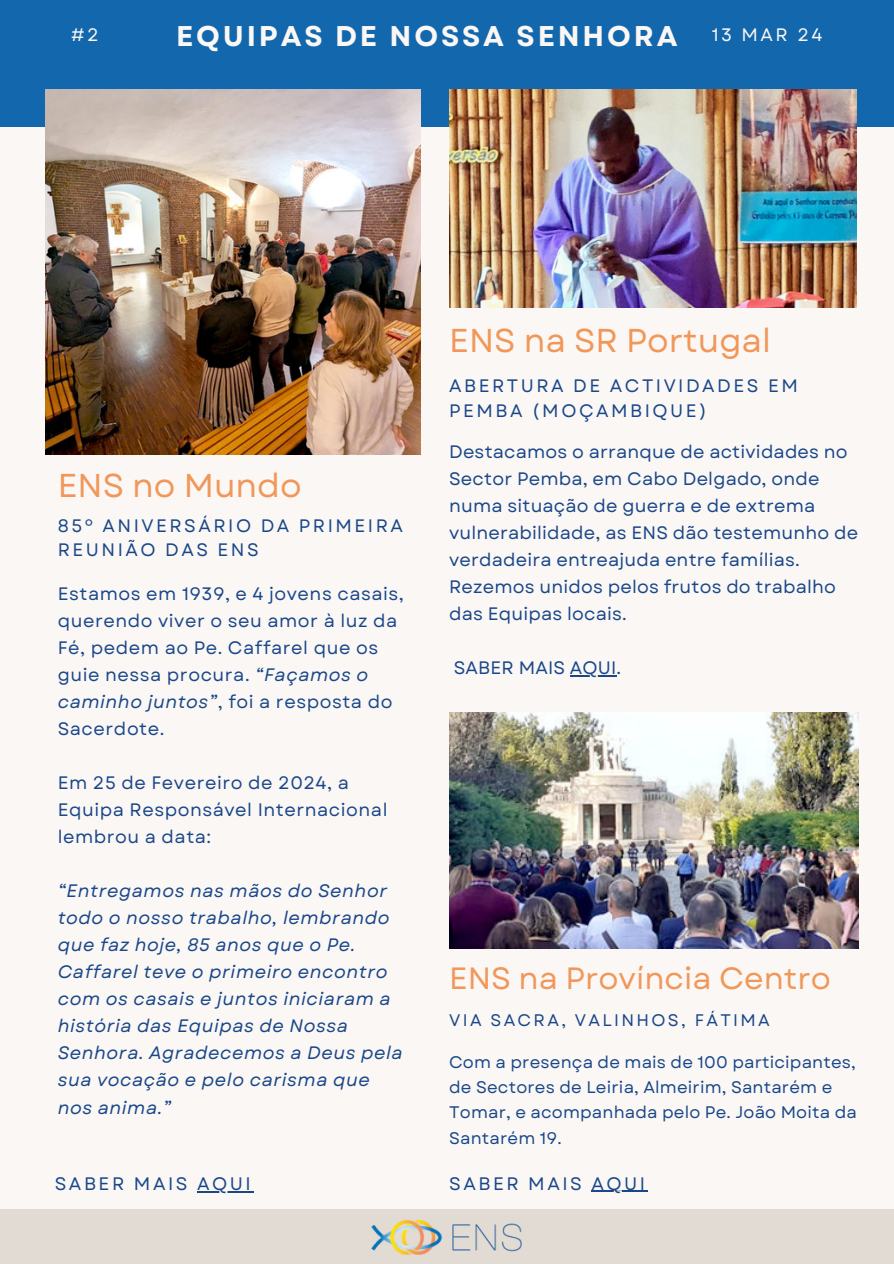
<style>
.page{position:relative;width:894px;height:1264px;background:#fff}
.page>*{position:absolute;margin:0;border:0;box-sizing:border-box;transform-origin:0 0}
.t1{font:33px "Garet";color:#f19759}
.t2{font:30.75px "Garet";color:#f19759}
.t3{font:700 28.5px "Garet";letter-spacing:.1em;color:#faf7f5}
.t4{font:18px/27px "Garet";letter-spacing:.01em;color:#1a4789}
.t5{font:italic 18px/27px "Garet";letter-spacing:.03em;color:#1a4789}
.t6{font:18px/27px "Garet";letter-spacing:.03em;color:#1a4789}
.t7{font:18px/24.8px "Garet";letter-spacing:.14em;color:#1a4789}
.t8{font:18px "Garet";color:#faf7f5}
.t9{font:16.8px/25.2px "Garet";letter-spacing:.01em;color:#1a4789}
.t10{font:16.8px "Garet";letter-spacing:.14em;color:#1a4789}
.s1{font-style:italic}
</style>
<div class="page">
<div style="left:0;top:0;width:893px;height:1263px;background:#faf7f5"></div>
<div style="left:0;top:0;width:893px;height:127px;background:#1267ad"></div>
<img style="left:46px;top:89px;width:374px;height:365px">
<div style="left:0;top:1209px;width:893px;height:54px;background:#e1dbd3"></div>
<img style="left:371px;top:1220px;width:150px;height:34px">
<img style="left:449px;top:89px;width:407px;height:218px">
<hr style="left:569px;top:675px;width:47px;height:1px;background:#1a4789">
<img style="left:449px;top:712px;width:408px;height:236px">
<hr style="left:591px;top:1190px;width:56px;height:1px;background:#1a4789">
<hr style="left:197px;top:1191px;width:56px;height:1px;background:#1a4789">
<p class="t8" style="left:71px;top:22px;width:29px">#2</p>
<h3 class="t3" style="left:176px;top:15px;width:647px">EQUIPAS DE NOSSA SENHORA <sup>13</sup> <sup>MAR</sup> <sup>24</sup></h3>
<h1 class="t1" style="left:449px;top:316px;width:323px">ENS na SR Portugal</h1>
<h1 class="t1" style="left:58px;top:461px;width:245px">ENS no Mundo</h1>
<p class="t7" style="left:58px;top:513px;width:346px">85º ANIVERSÁRIO DA PRIMEIRA<br>REUNIÃO DAS ENS</p>
<p class="t6" style="left:58px;top:580px;width:347px">Estamos em 1939, e 4 jovens casais, querendo viver o seu amor à luz da<br>Fé, pedem ao Pe. Caffarel que os guie nessa procura. <span class="s1">“Façamos o caminho juntos”</span>, foi a resposta do<br>Sacerdote.</p>
<p class="t6" style="left:58px;top:769px;width:331px">Em 25 de Fevereiro de 2024, a<br>Equipa Responsável Internacional lembrou a data:</p>
<p class="t5" style="left:58px;top:877px;width:346px">“Entregamos nas mãos do Senhor todo o nosso trabalho, lembrando que faz hoje, 85 anos que o Pe.<br>Caffarel teve o primeiro encontro com os casais e juntos iniciaram a história das Equipas de Nossa<br>Senhora. Agradecemos a Deus pela sua vocação e pelo carisma que nos anima.”</p>
<p class="t7" style="left:55px;top:1171px;width:197px">SABER MAIS AQUI</p>
<p class="t7" style="left:449px;top:374px;width:350px">ABERTURA DE ACTIVIDADES EM<br>PEMBA (MOÇAMBIQUE)</p>
<p class="t4" style="left:449px;top:438px;width:410px">Destacamos o arranque de actividades no Sector Pemba, em Cabo Delgado, onde numa situação de guerra e de extrema vulnerabilidade, as ENS dão testemunho de verdadeira entreajuda entre famílias.<br>Rezemos unidos pelos frutos do trabalho das Equipas locais.</p>
<p class="t4" style="left:453px;top:654px;width:169px">SABER MAIS AQUI.</p>
<h2 class="t2" style="left:449px;top:955px;width:383px">ENS na Província Centro</h2>
<p class="t10" style="left:449px;top:1007px;width:322px">VIA SACRA, VALINHOS, FÁTIMA</p>
<p class="t9" style="left:449px;top:1049px;width:409px">Com a presença de mais de 100 participantes, de Sectores de Leiria, Almeirim, Santarém e Tomar, e acompanhada pelo Pe. João Moita da Santarém 19.</p>
<p class="t7" style="left:449px;top:1171px;width:197px">SABER MAIS AQUI</p>
</div>
